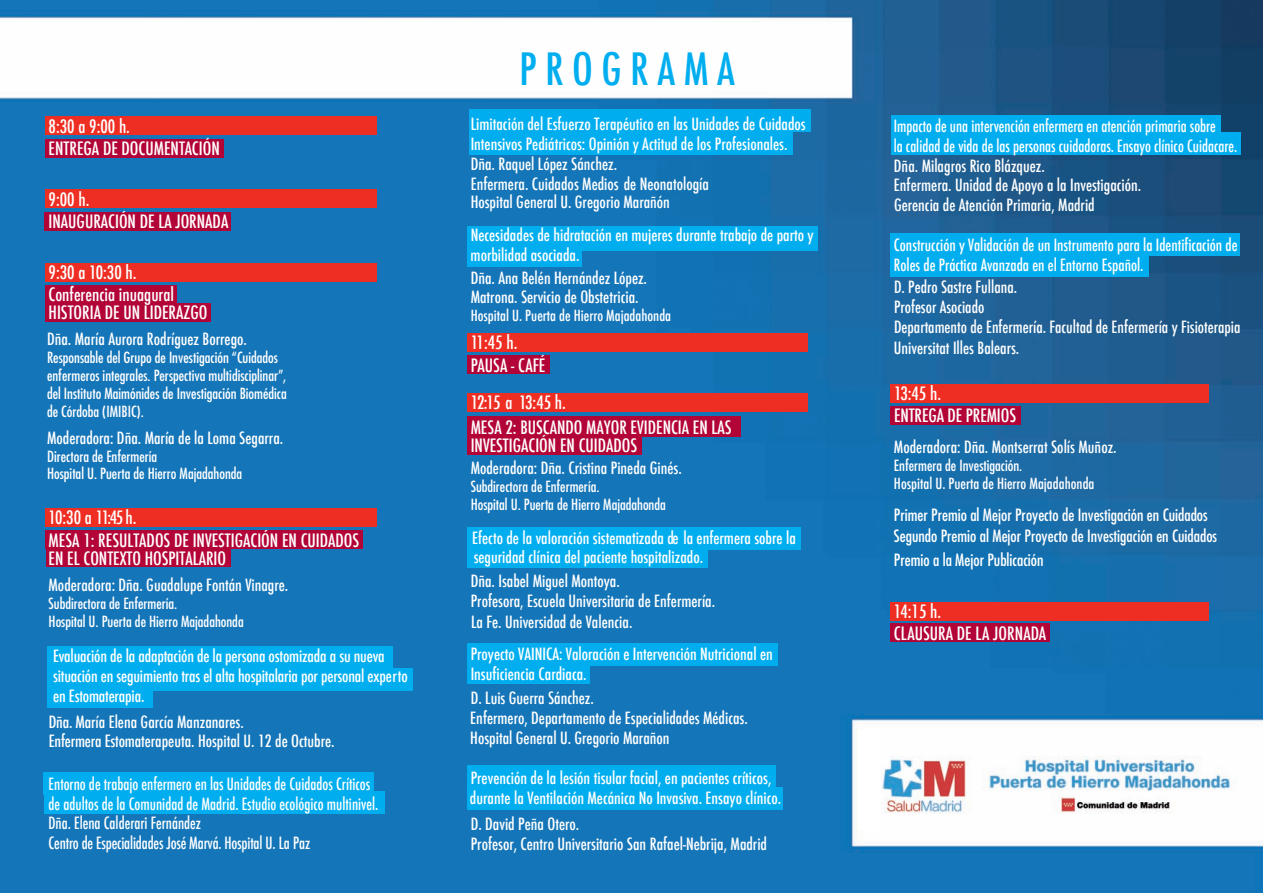
<style>
.page{position:relative;width:1263px;height:893px;background:#fff}
.page>*{position:absolute;margin:0;border:0;box-sizing:border-box;transform-origin:0 0}
.t1{font:500 condensed 43.5px "Futura";letter-spacing:.2em;color:#00aeef}
.t2{font:500 condensed 18px/22.2px "Futura";color:#fff}
.t3{font:500 condensed 16.5px/19.8px "Futura";color:#fff}
.t4{font:500 condensed 16.5px/19.8px "Futura";color:#fff;scale:.93 1}
.t5{font:condensed 16.5px/20.7px "Futura";color:#fff}
.t6{font:500 condensed 16.5px/19.8px "Futura";color:#fff;scale:.92 1}
.t7{font:500 condensed 16.5px/19.8px "Futura";color:#fff;scale:.96 1}
.t8{font:condensed 15px/18px "Futura";color:#fff}
.t9{font:500 condensed 15px/18px "Futura";color:#fff}
.s1{font-weight:400}
</style>
<div class="page">
<img style="left:0;top:0;width:1263px;height:893px">
<div style="left:467px;top:393px;width:340px;height:19px;background:#ee2e22"></div>
<div style="left:467px;top:333px;width:340px;height:18px;background:#ee2e22"></div>
<div style="left:890px;top:384px;width:319px;height:19px;background:#ee2e22"></div>
<div style="left:890px;top:602px;width:319px;height:18px;background:#ee2e22"></div>
<div style="left:467px;top:355px;width:82px;height:19px;background:#b30437"></div>
<div style="left:467px;top:416px;width:274px;height:20px;background:#b30437"></div>
<div style="left:467px;top:430px;width:174px;height:25px;background:#b30437"></div>
<div style="left:890px;top:406px;width:131px;height:18px;background:#b30437"></div>
<div style="left:890px;top:624px;width:160px;height:18px;background:#b30437"></div>
<div style="left:469px;top:132px;width:323px;height:22px;background:#00aeef"></div>
<div style="left:467px;top:226px;width:351px;height:25px;background:#00aeef"></div>
<div style="left:469px;top:110px;width:341px;height:22px;background:#00aeef"></div>
<div style="left:467px;top:248px;width:115px;height:19px;background:#00aeef"></div>
<div style="left:467px;top:548px;width:240px;height:20px;background:#00aeef"></div>
<div style="left:890px;top:254px;width:259px;height:22px;background:#00aeef"></div>
<div style="left:890px;top:233px;width:350px;height:23px;background:#00aeef"></div>
<div style="left:891px;top:132px;width:349px;height:22px;background:#00aeef"></div>
<div style="left:891px;top:115px;width:329px;height:23px;background:#00aeef"></div>
<div style="left:467px;top:664px;width:123px;height:19px;background:#00aeef"></div>
<div style="left:467px;top:643px;width:311px;height:22px;background:#00aeef"></div>
<div style="left:467px;top:528px;width:334px;height:22px;background:#00aeef"></div>
<div style="left:467px;top:765px;width:308px;height:23px;background:#00aeef"></div>
<div style="left:467px;top:788px;width:316px;height:22px;background:#00aeef"></div>
<div style="left:45px;top:117px;width:332px;height:18px;background:#ee2e22"></div>
<div style="left:45px;top:189px;width:332px;height:19px;background:#ee2e22"></div>
<div style="left:45px;top:263px;width:332px;height:19px;background:#ee2e22"></div>
<div style="left:45px;top:508px;width:332px;height:19px;background:#ee2e22"></div>
<div style="left:45px;top:139px;width:179px;height:19px;background:#b30437"></div>
<div style="left:45px;top:285px;width:131px;height:19px;background:#b30437"></div>
<div style="left:45px;top:304px;width:166px;height:18px;background:#b30437"></div>
<div style="left:45px;top:530px;width:317px;height:19px;background:#b30437"></div>
<div style="left:46px;top:549px;width:185px;height:18px;background:#b30437"></div>
<div style="left:47px;top:646px;width:346px;height:23px;background:#00aeef"></div>
<div style="left:47px;top:668px;width:366px;height:22px;background:#00aeef"></div>
<div style="left:47px;top:686px;width:105px;height:22px;background:#00aeef"></div>
<div style="left:44px;top:773px;width:330px;height:22px;background:#00aeef"></div>
<div style="left:44px;top:791px;width:340px;height:22px;background:#00aeef"></div>
<div style="left:44px;top:212px;width:187px;height:18px;background:#b30437"></div>
<img style="left:880px;top:734px;width:357px;height:93px">
<div style="left:858px;top:730px;width:22px;height:99px;background:#fff"></div>
<p class="t2" style="left:49px;top:115px;width:173px">8:30 a 9:00 h.<br>ENTREGA DE DOCUMENTACIÓN</p>
<p class="t2" style="left:49px;top:188px;width:42px">9:00 h.</p>
<p class="t2" style="left:49px;top:210px;width:181px">INAUGURACIÓN DE LA JORNADA</p>
<p class="t2" style="left:49px;top:261px;width:127px">9:30 a 10:30 h.<br>Conferencia inuagural</p>
<p class="t2" style="left:49px;top:301px;width:160px">HISTORIA DE UN LIDERAZGO</p>
<p class="t3" style="left:47px;top:329px;width:201px">Dña. María Aurora Rodríguez Borrego.</p>
<p class="t8" style="left:47px;top:350px;width:241px">Responsable del Grupo de Investigación “Cuidados enfermeros integrales. Perspectiva multidisciplinar”, del Instituto Maimónides de Investigación Biomédica de Córdoba (IMIBIC).</p>
<p class="t3" style="left:47px;top:428px;width:238px">Moderadora: Dña. María de la Loma Segarra.</p>
<p class="t8" style="left:47px;top:448px;width:197px">Directora de Enfermería<br>Hospital U. Puerta de Hierro Majadahonda</p>
<p class="t2" style="left:49px;top:506px;width:312px">10:30 a 11:45 h.<br>MESA 1: RESULTADOS DE INVESTIGACIÓN EN CUIDADOS</p>
<p class="t2" style="left:49px;top:547px;width:179px">EN EL CONTEXTO HOSPITALARIO</p>
<p class="t3" style="left:49px;top:575px;width:241px">Moderadora: Dña. Guadalupe Fontán Vinagre.</p>
<p class="t8" style="left:49px;top:595px;width:197px">Subdirectora de Enfermería.<br>Hospital U. Puerta de Hierro Majadahonda</p>
<p class="t3" style="left:53px;top:646px;width:356px">Evaluación de la adaptación de la persona ostomizada a su nueva situación en seguimiento tras el alta hospitalaria por personal exper ot en Estomaterapia.</p>
<p class="t3" style="left:49px;top:711px;width:287px">Dña. María Elena García Manzanares.<br>Enfermera Estomaterapeuta. Hospital U. 12 de Octubre.</p>
<p class="t4" style="left:49px;top:774px;width:356px">Entorno de trabajo enfermero en las Unidades de Cuidados Críticos de adultos de la Comunidad de Madrid. Estudio ecológico multinivel.<br>Dña. Elena Calderari Fernández<br>Centro de Especialidades José Marvá. Hospital U. La Paz</p>
<p class="t2" style="left:62px;top:529px;width:12px">M</p>
<p class="t3" style="left:62px;top:731px;width:7px">E</p>
<p class="t4" style="left:62px;top:774px;width:7px">E</p>
<p class="t1" style="left:519px;top:42px;width:217px">PROGRAMA</p>
<p class="t3" style="left:471px;top:114px;width:337px">Limitación del Esfuerzo Terapéutico en las Unidades de Cuidados<br>Intensivos Pediátricos: Opinión y Actitud de los Profesionales.</p>
<p class="t3" style="left:471px;top:154px;width:240px">Dña. Raquel López Sánchez.<br>Enfermera. Cuidados Medios de Neonatología</p>
<p class="t3" style="left:471px;top:192px;width:201px">Hospital General U. Gregorio Marañón</p>
<p class="t3" style="left:471px;top:225px;width:345px">Necesidades de hidratación en mujeres durante trabajo de parto y morbilidad asociada.</p>
<p class="t3" style="left:471px;top:267px;width:178px">Dña. Ana Belén Hernández López.<br>Matrona. Servicio de Obstetricia.</p>
<p class="t9" style="left:471px;top:307px;width:202px">Hospital U. Puerta de Hierro Majadahonda</p>
<p class="t2" style="left:471px;top:331px;width:76px">11:45 h.<br>PAUSA - CAFÉ</p>
<p class="t2" style="left:471px;top:389px;width:262px;line-height:25.2px">12:15 a 13:45 h.<br>MESA 2: BUSCANDO MAYOR EVIDENCIA EN LAS</p>
<p class="t2" style="left:471px;top:434px;width:168px">INVESTIGACIÓN EN CUIDADOS</p>
<p class="t3" style="left:471px;top:458px;width:213px">Moderadora: Dña. Cristina Pineda Ginés.</p>
<p class="t8" style="left:471px;top:478px;width:197px">Subdirectora de Enfermería.<br>Hospital U. Puerta de Hierro Majadahonda</p>
<p class="t3" style="left:472px;top:528px;width:325px">Efecto de la valoración sistematizada de la enfermera sobre la</p>
<p class="t3" style="left:474px;top:546px;width:231px">seguridad clínica del paciente hospitalizado.</p>
<p class="t3" style="left:471px;top:571px;width:246px">Dña. Isabel Miguel Montoya.<br>Profesora, Escuela Universitaria de Enfermería.</p>
<p class="t3" style="left:471px;top:612px;width:163px">La Fe. Universidad de Valencia.</p>
<p class="t3" style="left:471px;top:644px;width:304px">Proyecto VAINICA: Valoración e Intervención Nutricional en<br>Insuficiencia Cardiaca.</p>
<p class="t3" style="left:471px;top:688px;width:125px">D. Luis Guerra Sánchez.</p>
<p class="t3" style="left:470px;top:708px;width:279px">Enfermero, Departamento de Especialidades Médicas.<br>Hospital General U. Gregorio Marañon</p>
<p class="t3" style="left:470px;top:768px;width:313px">Prevención de la lesión tisular facial, en pacientes críticos, durante la Ventilación Mecánica No Invasiva. Ensayo clínico.</p>
<p class="t3" style="left:471px;top:814px;width:298px">D. David Peña Otero.<br>Profesor, Centro Universitario San Rafael-Nebrija, Madrid</p>
<p class="t3" style="left:630px;top:788px;width:7px">v</p>
<p class="t6" style="left:894px;top:116px;width:375px">Impacto de una intervención enfermera en atención primaria sobre<br>la calidad de vida de las personas cuidadoras. Ensayo clínico Cuidacare.</p>
<p class="t3" style="left:894px;top:155px;width:249px">Dña. Milagros Rico Blázquez.<br>Enfermera. Unidad de Apoyo a la Investigación.<br>Gerencia de Atención Primaria, Madrid</p>
<p class="t3" style="left:907px;top:155px;width:9px">D</p>
<p class="t7" style="left:894px;top:234px;width:360px">Construcción y Validación de un Instrumento para la Identificación de<br>Roles de Práctica Avanzada en el Entorno Español.</p>
<p class="t3" style="left:894px;top:277px;width:348px;line-height:20.2px">D. Pedro Sastre Fullana.<br>Profesor Asociado<br>Departamento de Enfermería. Facultad de Enfermería y Fisioterapia Universitat Illes Balears.</p>
<p class="t2" style="left:894px;top:382px;width:124px">13:45 h.<br>ENTREGA DE PREMIOS</p>
<p class="t3" style="left:894px;top:437px;width:224px">Moderadora: Dña. Montserrat Solís Muñoz.</p>
<p class="t9" style="left:894px;top:456px;width:202px"><span class="s1">Enfermera de Investigación.<br></span>Hospital U. Puerta de Hierro Majadahonda</p>
<p class="t5" style="left:894px;top:506px;width:325px">Primer Premio al Mejor Proyecto de Investigación en Cuidados<br>Segundo Premio al Mejor Proyecto de Investigación en Cuidados</p>
<p class="t5" style="left:894px;top:550px;width:151px">Premio a la Mejor Publicación</p>
<p class="t2" style="left:894px;top:600px;width:154px">14:15 h.<br>CLAUSURA DE LA JORNADA</p>
</div>
